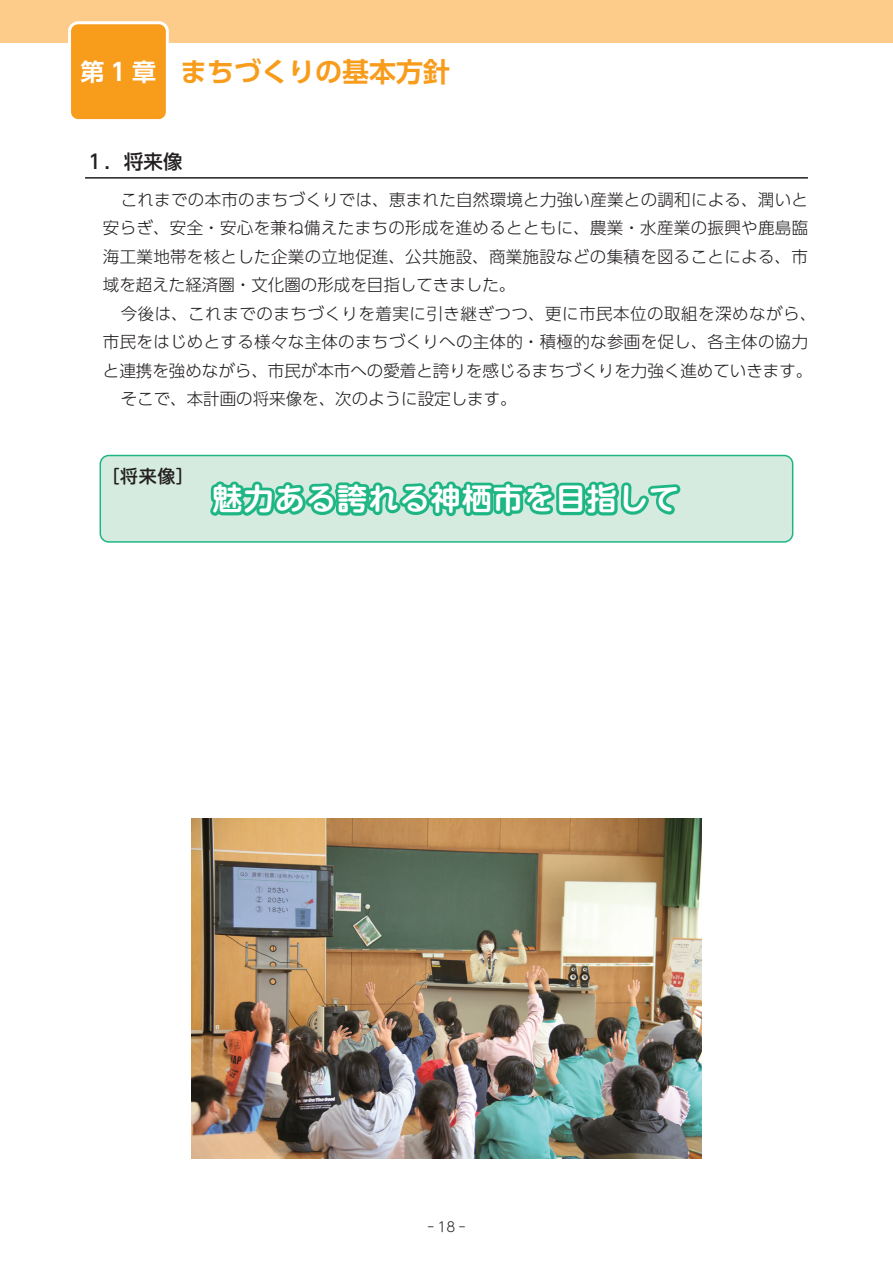
<style>
.page{position:relative;width:893px;height:1263px;background:#fff}
.page>*{position:absolute;margin:0;border:0;box-sizing:border-box;transform-origin:0 0}
.t1{font:700 30px "UD Shin M Go Pro De";letter-spacing:.04em;color:#fff}
.t2{font:700 27px "UD Shin Go Pro De";color:#f89c1c}
.t3{font:500 19.5px "UD Shin Go Pro";color:#231f20}
.t4{font:500 18px "UD Shin M Go Pro";color:#231f20}
.t5{font:300 16.5px/28.5px "UD Shin Go Pro";letter-spacing:.02em;color:#231f20;text-align:justify}
.t6{font:300 16.5px "UD Shin Go Pro";color:#231f20}
.t7{font:300 13.5px "UD Shin M Go Pro";color:#231f20}
.s1{font-size:24px;color:#fff}
</style>
<div class="page">
<div style="left:0;top:0;width:893px;height:43px;background:#fdcb8a"></div>
<img style="left:191px;top:818px;width:511px;height:341px">
<hr style="left:85px;top:177px;width:723px;height:2px;background:#231f20">
<div style="left:100px;top:455px;width:693px;height:87px;background:#d5ebdf;border-radius:9px"></div>
<div style="left:100px;top:455px;width:693px;height:88px;border:2px solid #1eb684;border-radius:9px"></div>
<svg style="left:207px;top:481px;width:476px;height:62px"></svg>
<div style="left:70px;top:23px;width:97px;height:98px;background:#f89c1c;border-radius:9px"></div>
<div style="left:68px;top:21px;width:101px;height:101px;border:3px solid #fff;border-radius:9px"></div>
<h2 class="t2" style="left:80px;top:50px;width:371px"><span class="s1">第 1 章</span> まちづくりの基本方針</h2>
<p class="t3" style="left:85px;top:146px;width:99px">１．将来像</p>
<p class="t5" style="left:103px;top:185px;width:707px;text-indent:18px">これまでの本市のまちづくりでは、恵まれた自然環境と力強い産業との調和による、潤いと安らぎ、安全・安心を兼ね備えたまちの形成を進めるとともに、農業・水産業の振興や鹿島臨海工業地帯を核とした企業の立地促進、公共施設、商業施設などの集積を図ることによる、市域を超えた経済圏・文化圏の形成を目指してきました。</p>
<p class="t5" style="left:121px;top:299px;width:697px">今後は、これまでのまちづくりを着実に引き継ぎつつ、更に市民本位の取組を深めながら、</p>
<p class="t5" style="left:103px;top:327px;width:707px">市民をはじめとする様々な主体のまちづくりへの主体的・積極的な参画を促し、各主体の協力</p>
<p class="t6" style="left:103px;top:357px;width:711px">と連携を強めながら、市民が本市への愛着と誇りを感じるまちづくりを力強く進めていきます。</p>
<p class="t6" style="left:121px;top:386px;width:398px">そこで、本計画の将来像を、次のように設定します。</p>
<p class="t4" style="left:101px;top:462px;width:94px">［将来像］</p>
<h1 class="t1" style="left:212px;top:474px;width:468px">魅力ある誇れる神栖市を目指して</h1>
<p class="t7" style="left:427px;top:1216px;width:40px">ｰ18ｰ</p>
</div>
